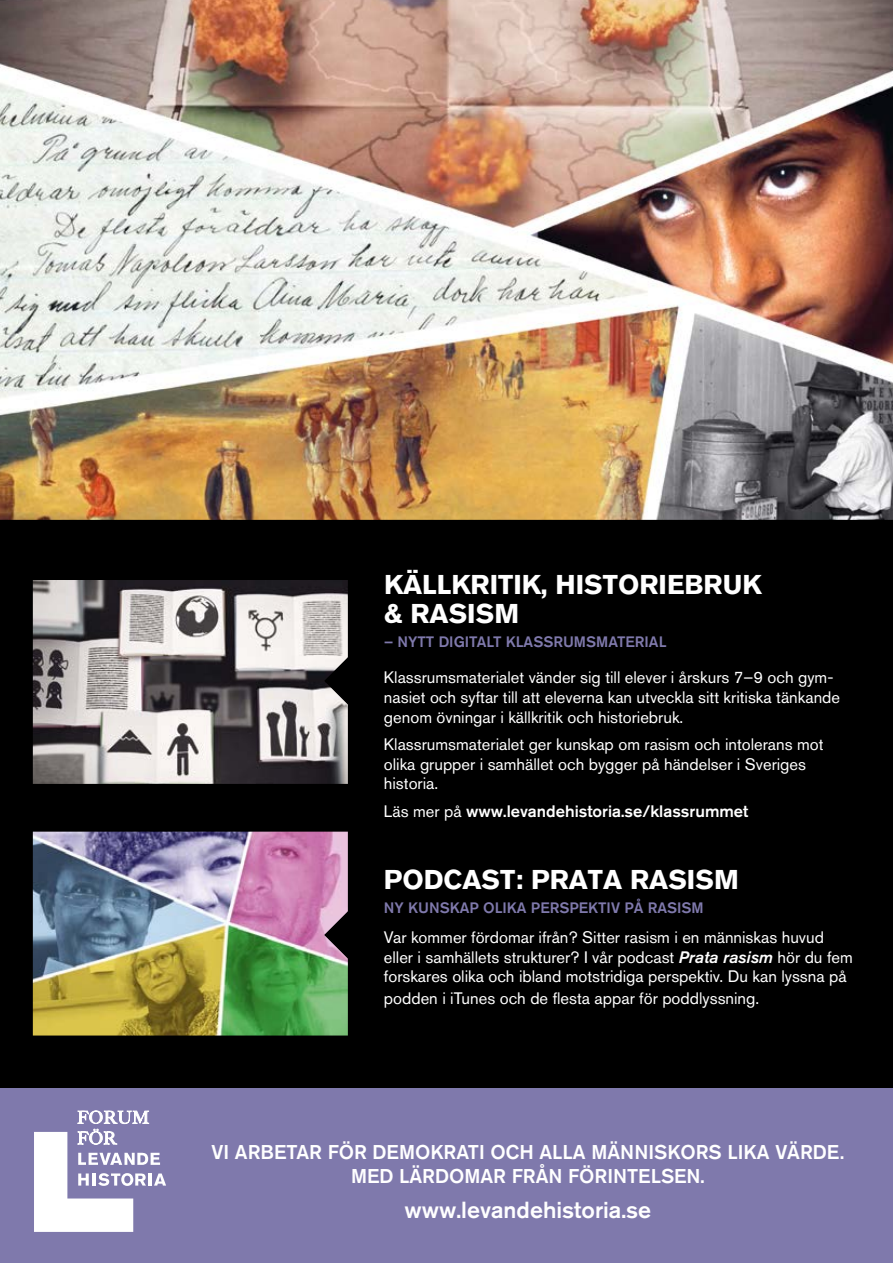
<style>
.page{position:relative;width:893px;height:1263px;background:#000}
.page>*{position:absolute;margin:0;border:0;box-sizing:border-box;transform-origin:0 0}
.t1{font:700 27px/28.5px "Akzidenz Grotesk BQ";color:#fff}
.t2{font:500 23.1px "Akzidenz Grotesk BQ";color:#fff}
.t3{font:500 19.8px/23.7px "Akzidenz Grotesk BQ";color:#fff;text-align:center}
.t4{font:16.5px/19.8px "Akzidenz Grotesk BQ";color:#fff}
.t5{font:500 16.5px "Akzidenz Grotesk BQ";color:#fff}
.t6{font:500 15px "Akzidenz Grotesk BQ";color:#7f79ac}
.s1{font-weight:400}
.s2{font-family:"Akzidenz Grotesk BQ Med";font-style:italic}
</style>
<div class="page">
<div style="left:0;top:1089px;width:893px;height:174px;background:#7f79ac"></div>
<img style="left:0;top:0;width:893px;height:520px">
<img style="left:33px;top:580px;width:315px;height:204px">
<svg style="left:34px;top:1110px;width:132px;height:122px"></svg>
<img style="left:33px;top:832px;width:315px;height:203px">
<svg style="left:323px;top:909px;width:25px;height:52px"></svg>
<svg style="left:323px;top:655px;width:25px;height:52px"></svg>
<h1 class="t1" style="left:384px;top:570px;width:379px">KÄLLKRITIK, HISTORIEBRUK &amp; RASISM</h1>
<p class="t6" style="left:384px;top:632px;width:284px">– NYTT DIGITALT KLASSRUMSMATERIAL</p>
<p class="t4" style="left:384px;top:667px;width:458px">Klassrumsmaterialet vänder sig till elever i årskurs 7–9 och gym&shy;nasiet och syftar till att eleverna kan utveckla sitt kritiska tänkande genom övningar i källkritik och historiebruk.</p>
<p class="t4" style="left:384px;top:734px;width:441px">Klassrumsmaterialet ger kunskap om rasism och intolerans mot olika grupper i samhället och bygger på händelser i Sveriges historia.</p>
<p class="t5" style="left:384px;top:801px;width:366px"><span class="s1">Läs mer på</span> www.levandehistoria.se/klassrummet</p>
<h1 class="t1" style="left:384px;top:865px;width:356px">PODCAST: PRATA RASISM</h1>
<p class="t6" style="left:384px;top:898px;width:321px">NY KUNSKAP OLIKA PERSPEKTIV PÅ RASISM</p>
<p class="t4" style="left:384px;top:927px;width:470px">Var kommer fördomar ifrån? Sitter rasism i en människas huvud eller i samhällets strukturer? I vår podcast <span class="s2">Prata rasism</span> hör du fem forskares olika och ibland motstridiga perspektiv. Du kan lyssna på</p>
<p class="t4" style="left:384px;top:988px;width:377px">podden i iTunes och de flesta appar för poddlyssning.</p>
<p class="t3" style="left:211px;top:1140px;width:634px">VI ARBETAR FÖR DEMOKRATI OCH ALLA MÄNNISKORS LIKA VÄRDE.<br>MED LÄRDOMAR FRÅN FÖRINTELSEN.</p>
<h2 class="t2" style="left:404px;top:1196px;width:248px">www.levandehistoria.se</h2>
</div>
